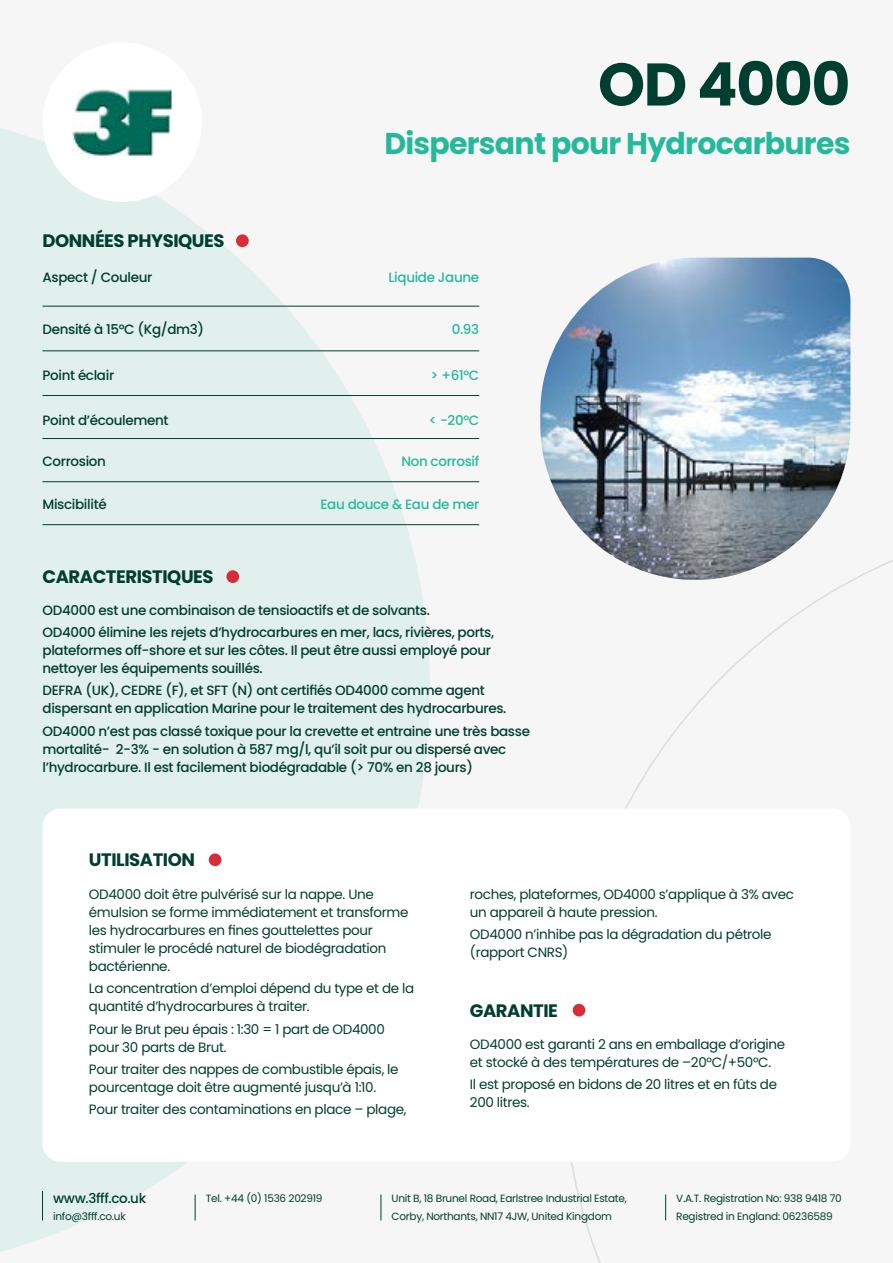
<style>
.page{position:relative;width:893px;height:1263px;background:#f6f6f6}
.page>*{position:absolute;margin:0;border:0;box-sizing:border-box;transform-origin:0 0}
.t1{font:700 60px "Poppins";letter-spacing:-.025em;color:#003e2f}
.t2{font:700 30px "Poppins";letter-spacing:-.025em;color:#25b99b}
.t3{font:700 18px "Poppins";letter-spacing:-.025em;color:#003e2f}
.t4{font:13.5px/18px "Poppins";letter-spacing:-.025em;color:#003e2f}
.t5{font:500 13.5px/18px "Poppins";letter-spacing:-.025em;color:#003e2f}
.t6{font:500 13.5px "Poppins";letter-spacing:-.025em;color:#25b99b}
.t7{font:10.5px/18px "Poppins";letter-spacing:-.025em;color:#003e2f}
</style>
<div class="page">
<svg style="left:0;top:128px;width:430px;height:1124px;fill:#e1f0ed"></svg>
<svg style="left:42px;top:1191px;width:1px;height:29px"></svg>
<svg style="left:381px;top:1194px;width:1px;height:26px"></svg>
<svg style="left:195px;top:1194px;width:1px;height:26px"></svg>
<svg style="left:665px;top:1194px;width:1px;height:26px"></svg>
<div style="left:43px;top:43px;width:159px;height:159px;background:#fff;border-radius:50%"></div>
<img style="left:73px;top:89px;width:99px;height:66px">
<hr style="left:43px;top:306px;width:436px;height:1px;background:#003e2f">
<hr style="left:43px;top:524px;width:436px;height:1px;background:#003e2f">
<hr style="left:43px;top:395px;width:436px;height:1px;background:#003e2f">
<hr style="left:43px;top:350px;width:436px;height:1px;background:#003e2f">
<hr style="left:43px;top:438px;width:436px;height:1px;background:#003e2f">
<hr style="left:43px;top:481px;width:436px;height:1px;background:#003e2f">
<div style="left:236px;top:234px;width:13px;height:13px;background:#d72d38;border-radius:50%"></div>
<img style="left:540px;top:258px;width:310px;height:322px">
<div style="left:43px;top:808px;width:807px;height:354px;background:#fff;border-radius:18px"></div>
<div style="left:209px;top:853px;width:12px;height:13px;background:#d72d38;border-radius:50%"></div>
<div style="left:573px;top:1004px;width:12px;height:12px;background:#d72d38;border-radius:50%"></div>
<div style="left:226px;top:570px;width:13px;height:13px;background:#d72d38;border-radius:50%"></div>
<h1 class="t1" style="left:598px;top:50px;width:254px">OD 4000</h1>
<h3 class="t3" style="left:43px;top:230px;width:183px">DONNÉES PHYSIQUES</h3>
<p class="t5" style="left:43px;top:269px;width:111px">Aspect / Couleur</p>
<p class="t5" style="left:43px;top:320px;width:163px">Densité à 15°C (Kg/dm3)</p>
<p class="t5" style="left:43px;top:367px;width:73px">Point éclair</p>
<p class="t5" style="left:43px;top:412px;width:128px">Point d’écoulement</p>
<p class="t5" style="left:43px;top:452px;width:65px">Corrosion</p>
<p class="t5" style="left:43px;top:496px;width:66px">Miscibilité</p>
<h3 class="t3" style="left:43px;top:566px;width:173px">CARACTERISTIQUES</h3>
<h2 class="t2" style="left:384px;top:126px;width:468px">Dispersant pour Hydrocarbures</h2>
<p class="t6" style="left:389px;top:270px;width:92px">Liquide Jaune</p>
<p class="t6" style="left:452px;top:321px;width:29px">0.93</p>
<p class="t6" style="left:431px;top:368px;width:50px">&gt; +61°C</p>
<p class="t6" style="left:429px;top:413px;width:52px">&lt; -20°C</p>
<p class="t6" style="left:401px;top:454px;width:79px">Non corrosif</p>
<p class="t6" style="left:321px;top:497px;width:160px">Eau douce &amp; Eau de mer</p>
<p class="t5" style="left:43px;top:599px;width:453px;line-height:22.2px">OD4000 est une combinaison de tensioactifs et de solvants.<br>OD4000 élimine les rejets d’hydrocarbures en mer, lacs, rivières, ports,</p>
<p class="t5" style="left:43px;top:641px;width:450px">plateformes off-shore et sur les côtes. Il peut être aussi employé pour nettoyer les équipements souillés.</p>
<p class="t5" style="left:43px;top:682px;width:465px">DEFRA (UK), CEDRE (F), et SFT (N) ont certifiés OD4000 comme agent dispersant en application Marine pour le traitement des hydrocarbures.</p>
<p class="t5" style="left:43px;top:722px;width:489px">OD4000 n’est pas classé toxique pour la crevette et entraine une très basse mortalité- 2-3% - en solution à 587 mg/l, qu’il soit pur ou dispersé avec l’hydrocarbure. Il est facilement biodégradable (&gt; 70% en 28 jours)</p>
<h3 class="t3" style="left:89px;top:849px;width:108px">UTILISATION</h3>
<p class="t4" style="left:89px;top:885px;width:321px">OD4000 doit être pulvérisé sur la nappe. Une émulsion se forme immédiatement et transforme les hydrocarbures en fines gouttelettes pour stimuler le procédé naturel de biodégradation bactérienne.</p>
<p class="t4" style="left:89px;top:980px;width:327px">La concentration d’emploi dépend du type et de la quantité d’hydrocarbures à traiter.</p>
<p class="t4" style="left:89px;top:1020px;width:297px">Pour le Brut peu épais : 1:30 = 1 part de OD4000 pour 30 parts de Brut.</p>
<p class="t4" style="left:89px;top:1060px;width:311px">Pour traiter des nappes de combustible épais, le pourcentage doit être augmenté jusqu’à 1:10.</p>
<p class="t4" style="left:89px;top:1100px;width:319px">Pour traiter des contaminations en place – plage,</p>
<p class="t4" style="left:470px;top:885px;width:326px">roches, plateformes, OD4000 s’applique à 3% avec un appareil à haute pression.</p>
<p class="t4" style="left:470px;top:926px;width:303px">OD4000 n’inhibe pas la dégradation du pétrole (rapport CNRS)</p>
<h3 class="t3" style="left:470px;top:1000px;width:90px">GARANTIE</h3>
<p class="t4" style="left:470px;top:1035px;width:317px">OD4000 est garanti 2 ans en emballage d’origine et stocké à des températures de –20°C/+50°C.</p>
<p class="t4" style="left:470px;top:1075px;width:309px">Il est proposé en bidons de 20 litres et en fûts de<br>200 litres.</p>
<p class="t5" style="left:53px;top:1189px;width:95px">www.3fff.co.uk</p>
<p class="t7" style="left:392px;top:1190px;width:237px">Unit B, 18 Brunel Road, Earlstree Industrial Estate,<br>Corby, Northants, NN17 4JW, United Kingdom</p>
<p class="t7" style="left:206px;top:1190px;width:118px">Tel. +44 (0) 1536 202919</p>
<p class="t7" style="left:53px;top:1208px;width:74px">info@3fff.co.uk</p>
<p class="t7" style="left:676px;top:1190px;width:167px">V.A.T. Registration No: 938 9418 70<br>Registred in England: 06236589</p>
</div>
